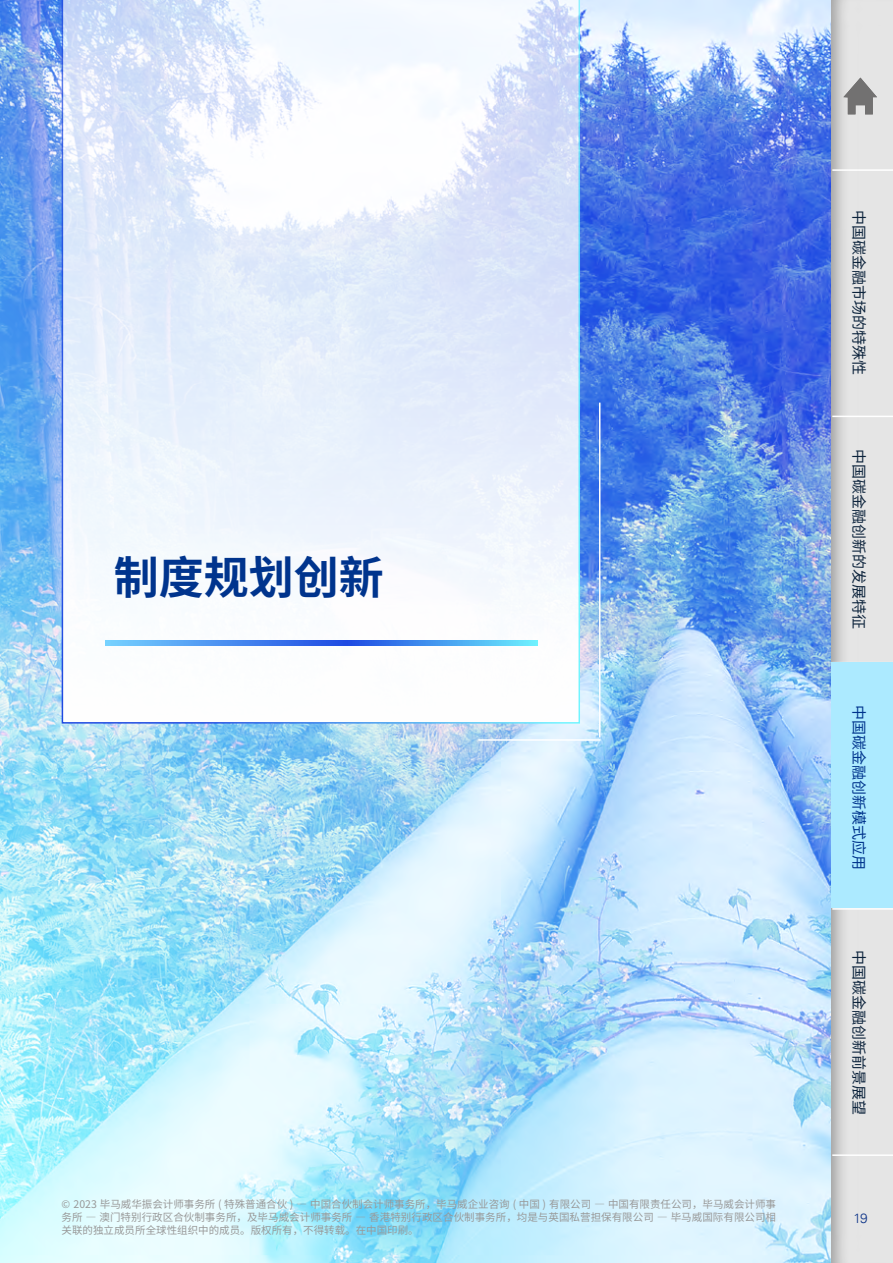
<style>
.page{position:relative;width:893px;height:1263px;background:#fff}
.page>*{position:absolute;margin:0;border:0;box-sizing:border-box;transform-origin:0 0}
.t1{font:700 45px "Noto Sans CJ Ksc";color:#00348d}
.t2{font:15px "Noto Sans CJ Ksc";color:#0c233c}
.t3{font:15px "Noto Sans CJ Ksc";color:#00348d}
.t4{font:300 13.5px "Univers 45";color:#0c3388}
.t5{font:10.5px/12.6px "Noto Sans CJ Ksc";color:#989898;text-align:justify}
</style>
<div class="page">
<img style="left:0;top:0;width:818px;height:1263px">
<svg style="left:62px;top:0;width:518px;height:724px"></svg>
<svg style="left:106px;top:641px;width:431px;height:4px;background:#4894f0"></svg>
<hr style="left:599px;top:403px;width:1px;height:334px;background:#fff">
<hr style="left:478px;top:739px;width:122px;height:2px;background:#fff">
<div style="left:818px;top:0;width:75px;height:1263px;background:#000;opacity:.35"></div>
<hr style="left:832px;top:169px;width:61px;height:2px;background:#fff">
<hr style="left:832px;top:416px;width:61px;height:1px;background:#fff">
<hr style="left:832px;top:908px;width:61px;height:2px;background:#fff">
<hr style="left:832px;top:1154px;width:61px;height:2px;background:#fff">
<div style="left:831px;top:662px;width:62px;height:246px;background:#aceaff"></div>
<svg style="left:843px;top:78px;width:34px;height:36px"></svg>
<h1 class="t1" style="left:114px;top:552px;width:271px">制度规划创新</h1>
<p class="t5" style="left:62px;top:1198px;width:716px">© 2023 毕马威华振会计师事务所 ( 特殊普通合伙 ) — 中国合伙制会计师事务所，毕马威企业咨询 ( 中国 ) 有限公司 — 中国有限责任公司，毕马威会计师事务所 — 澳门特别行政区合伙制事务所，及毕马威会计师事务所 — 香港特别行政区合伙制事务所，均是与英国私营担保有限公司 — 毕马威国际有限公司相关联的独立成员所全球性组织中的成员。版权所有，不得转载。在中国印刷。</p>
<h2 class="t2" style="left:868px;top:210px;width:166px;rotate:90deg">中国碳金融市场的特殊性</h2>
<h2 class="t2" style="left:868px;top:449px;width:182px;rotate:90deg">中国碳金融创新的发展特征</h2>
<h2 class="t3" style="left:868px;top:705px;width:166px;rotate:90deg">中国碳金融创新模式应用</h2>
<h2 class="t2" style="left:868px;top:949px;width:166px;rotate:90deg">中国碳金融创新前景展望</h2>
<p class="t4" style="left:853px;top:1210px;width:16px">19</p>
</div>
